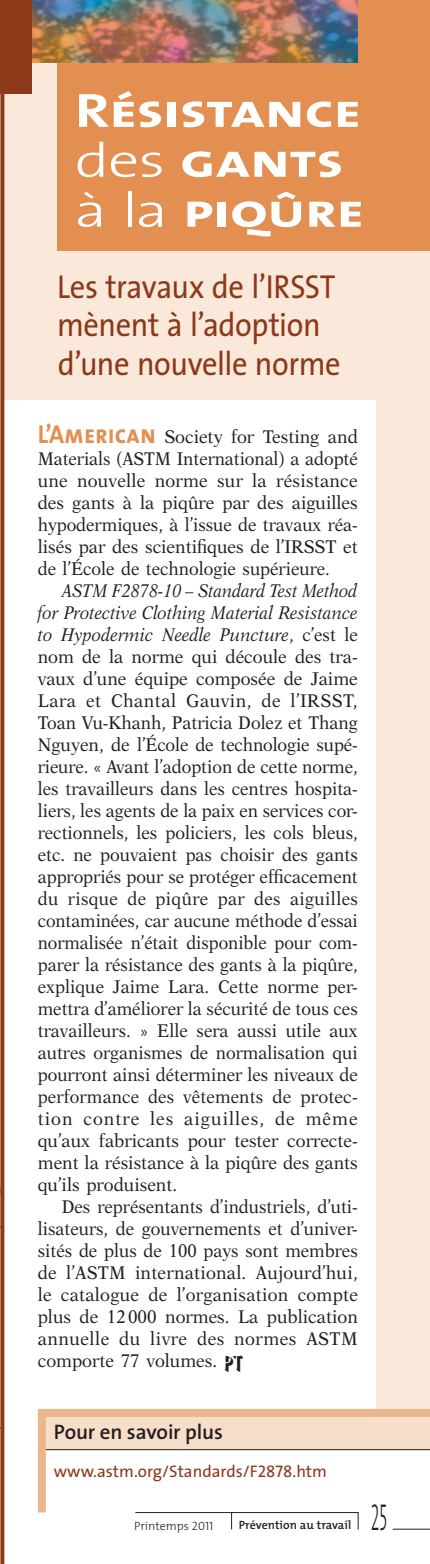
<style>
.page{position:relative;width:430px;height:1564px;background:#fff}
.page>*{position:absolute;margin:0;border:0;box-sizing:border-box;transform-origin:0 0}
.t1{font:48px/50px "The Sans Bold Caps";letter-spacing:-.015em;color:#fff;scale:1.29 1}
.t2{font:37.6px "The Sans Light Caps";color:#231f20;scale:.45 1}
.t3{font:33.4px/38.4px "The Sans";letter-spacing:-.015em;color:#8c391a;scale:.92 1}
.t4{font:600 21px "The Sans";letter-spacing:-.01em;color:#231f20}
.t5{font:18.4px/22px "New Aster";color:#231f20;text-align:justify;scale:.91 1}
.t6{font:18.4px/22px "New Aster";color:#231f20;text-align:justify;scale:.93 1}
.t7{font:16.8px "The Sans";color:#8c391a}
.t8{font:600 12px "The Mix";color:#231f20}
.t9{font:300 12px "The Mix";color:#231f20}
.s1{font-family:"The Sans";font-weight:300}
.s2{font-family:"The Sans Bold Caps";font-size:26px;color:#e38f51}
.s3{font-style:italic}
.s4{font-family:"Umbra";font-size:22px}
.s5{font-family:"The Sans Caps"}
.s6{font-family:"The Mix Light Caps";font-weight:400}
</style>
<div class="page">
<div style="left:3px;top:0;width:426px;height:400px;background:#fae9db"></div>
<div style="left:376px;top:259px;width:53px;height:1152px;background:#fae9db"></div>
<div style="left:57px;top:0;width:372px;height:251px;background:#e38f51"></div>
<hr style="left:392px;top:1528px;width:37px;height:1px;background:#231f20">
<hr style="left:135px;top:1511px;width:223px;height:1px;background:#231f20">
<svg style="left:231px;top:1512px;width:1px;height:17px"></svg>
<svg style="left:357px;top:1511px;width:1px;height:18px"></svg>
<img style="left:32px;top:0;width:325px;height:63px">
<div style="left:0;top:0;width:32px;height:94px;background:#8c391a"></div>
<div style="left:41px;top:1413px;width:388px;height:36px;background:#f7dec9"></div>
<div style="left:38px;top:1408px;width:391px;height:8px;background:#edb78d"></div>
<hr style="left:43px;top:1449px;width:386px;height:1px;background:#231f20">
<div style="left:38px;top:1413px;width:8px;height:99px;background:#edb78d"></div>
<svg style="left:0;top:94px;width:4px;height:1469px;fill:#8c391a"></svg>
<h1 class="t1" style="left:75px;top:84px;width:226px">Résistance <span class="s1">des</span> gants <span class="s1">à la</span> piqûre</h1>
<h3 class="t3" style="left:57px;top:266px;width:309px">Les travaux de l’IRSST mènent à l’adoption d’une nouvelle norme</h3>
<p class="t6" style="left:38px;top:425px;width:345px"><span class="s2">L’American</span> Society for Testing and Materials (ASTM International) a adopté une nouvelle norme sur la résistance des gants à la piqûre par des aiguilles hypodermiques, à l’issue de travaux réa&shy;lisés par des scientifiques de l’IRSST et de l’École de technologie supérieure.</p>
<p class="t5" style="left:38px;top:579px;width:353px;text-indent:24px"><span class="s3">ASTM F2878-10 – Standard Test Method for Protective Clothing Material Resistance to Hypodermic Needle Puncture</span>, c’est le nom de la norme qui découle des tra‑ vaux d’une équipe composée de Jaime Lara et Chantal Gauvin, de l’IRSST, Toan Vu-Khanh, Patricia Dolez et Thang Nguyen, de l’École de technologie supé&shy;rieure. « Avant l’adoption de cette norme, les travailleurs dans les centres hospita&shy;liers, les agents de la paix en services cor&shy;rectionnels, les policiers, les cols bleus, etc. ne pouvaient pas choisir des gants appropriés pour se protéger efficacement du risque de piqûre par des aiguilles contaminées, car aucune méthode d’essai normalisée n’était disponible pour com&shy;parer la résistance des gants à la piqûre, explique Jaime Lara. Cette norme per&shy;mettra d’améliorer la sécurité de tous ces travailleurs. » Elle sera aussi utile aux autres organismes de normalisation qui pourront ainsi déterminer les niveaux de performance des vêtements de protec&shy;tion contre les aiguilles, de même qu’aux fabricants pour tester correcte&shy;ment la résistance à la piqûre des gants qu’ils produisent.</p>
<p class="t5" style="left:38px;top:1195px;width:353px;text-indent:24px">Des représentants d’industriels, d’uti&shy;lisateurs, de gouvernements et d’univer&shy;sités de plus de 100 pays sont membres de l’ASTM international. Aujourd’hui, le catalogue de l’organisation compte plus de 12000 normes. La publication annuelle du livre des normes ASTM comporte 77 volumes. <span class="s4">PT</span></p>
<p class="t4" style="left:54px;top:1414px;width:170px">Pour en savoir plus</p>
<p class="t7" style="left:54px;top:1457px;width:274px">www.astm.org/Standards/F<span class="s5">2878</span>.htm</p>
<p class="t9" style="left:134px;top:1515px;width:81px">Printemps <span class="s6">2011</span></p>
<p class="t8" style="left:238px;top:1515px;width:114px">Prévention au travail</p>
<h2 class="t2" style="left:370px;top:1485px;width:38px">25</h2>
</div>
